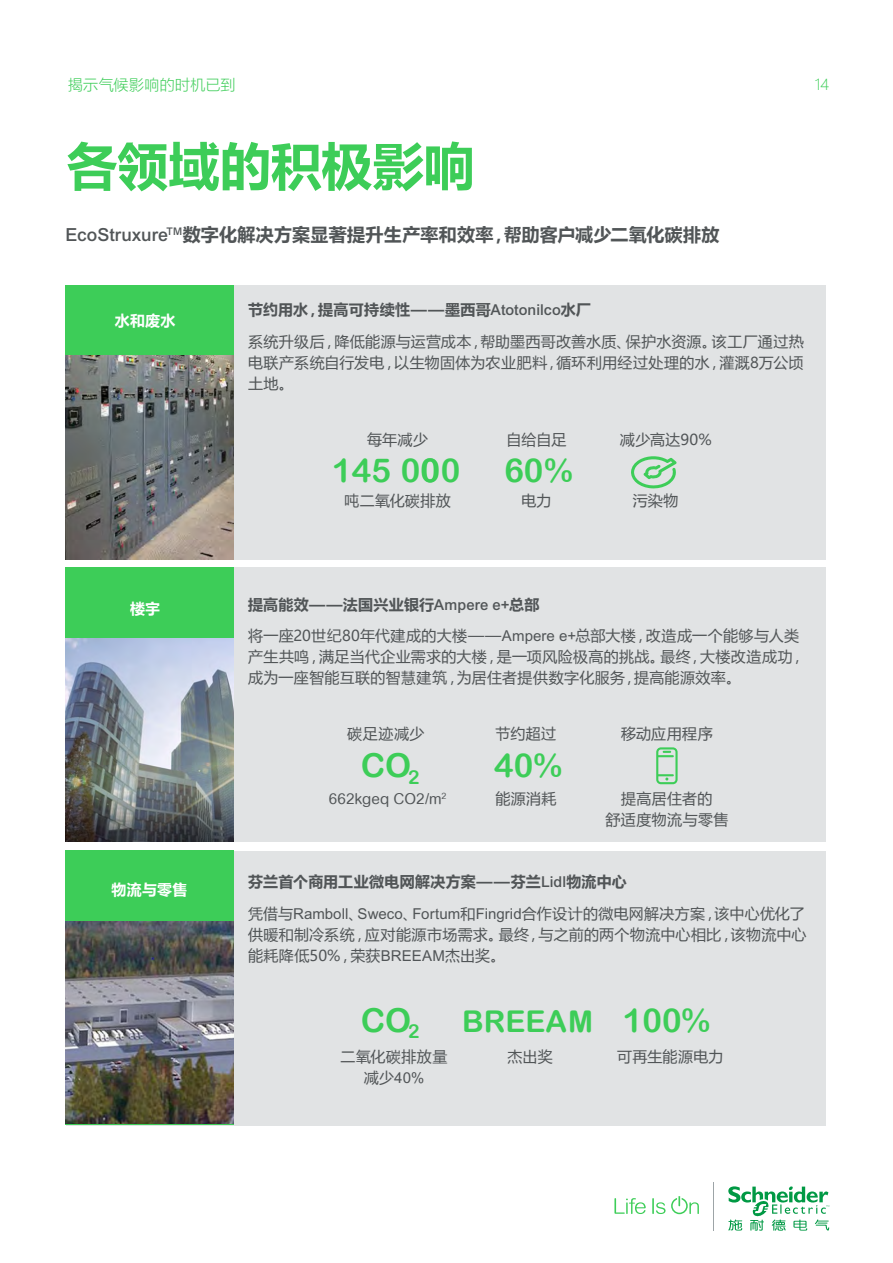
<style>
.page{position:relative;width:893px;height:1263px;background:#fff}
.page>*{position:absolute;margin:0;border:0;box-sizing:border-box;transform-origin:0 0}
.t1{font:700 51px "Microsoft Ya Hei";letter-spacing:-.005em;color:#3dcd58}
.t2{font:700 33px "Arial Rounded MT Std";color:#3dcd58}
.t3{font:700 30px "Arial Rounded MT Std";color:#3dcd58}
.t4{font:700 18px "Microsoft Ya Hei";letter-spacing:.015em;color:#515557}
.t5{font:15px/21px "Microsoft Ya Hei";letter-spacing:.02em;color:#515557}
.t6{font:300 15px "Microsoft Ya Hei";letter-spacing:.015em;color:#3dcd58}
.t7{font:15px "Arial Rounded MT Std";color:#515557}
.t8{font:700 15px "Microsoft Ya Hei";letter-spacing:.015em;color:#fff}
.t9{font:15px "Arial MT Pro";color:#515557}
.s1{font-family:"Arial MT Pro";font-weight:500}
.s2{font-weight:700}
.s3{font-family:"Arial MT Pro"}
.s4{font-size:33px}
.s5{font-family:"Microsoft Ya Hei"}
</style>
<div class="page">
<div style="left:67px;top:285px;width:759px;height:275px;background:#e1e3e4"></div>
<div style="left:67px;top:567px;width:759px;height:275px;background:#e1e3e4"></div>
<div style="left:67px;top:850px;width:759px;height:275px;background:#e1e3e4"></div>
<div style="left:65px;top:285px;width:169px;height:274px;background:#3dcd58"></div>
<svg style="left:631px;top:456px;width:45px;height:33px"></svg>
<div style="left:65px;top:568px;width:169px;height:274px;background:#3dcd58"></div>
<div style="left:65px;top:851px;width:169px;height:274px;background:#3dcd58"></div>
<img style="left:65px;top:356px;width:169px;height:203px">
<img style="left:65px;top:638px;width:169px;height:204px">
<img style="left:65px;top:921px;width:169px;height:203px">
<svg style="left:656px;top:747px;width:22px;height:37px"></svg>
<svg style="left:728px;top:1186px;width:101px;height:45px"></svg>
<svg style="left:614px;top:1198px;width:32px;height:16px"></svg>
<svg style="left:652px;top:1198px;width:13px;height:16px"></svg>
<svg style="left:671px;top:1196px;width:28px;height:18px"></svg>
<hr style="left:713px;top:1182px;width:1px;height:49px;background:#9da4a7">
<p class="t6" style="left:68px;top:75px;width:169px">揭示气候影响的时机已到</p>
<p class="t6" style="left:815px;top:75px;width:16px">14</p>
<h1 class="t1" style="left:67px;top:130px;width:409px">各领域的积极影响</h1>
<p class="t4" style="left:66px;top:222px;width:655px"><span class="s1">EcoStruxure</span><sup>TM</sup>数字化解决方案显著提升生产率和效率，帮助客户减少二氧化碳排放</p>
<p class="t8" style="left:115px;top:310px;width:62px">水和废水</p>
<p class="t8" style="left:130px;top:598px;width:32px">楼宇</p>
<p class="t8" style="left:111px;top:879px;width:77px">物流与零售</p>
<p class="t5" style="left:248px;top:293px;width:557px;line-height:31.8px"><span class="s2">节约用水，提高可持续性——墨西哥</span><span class="s1">Atotonilco</span><span class="s2">水厂<br></span>系统升级后，降低能源与运营成本，帮助墨西哥改善水质、保护水资源。该工厂通过热</p>
<p class="t5" style="left:248px;top:351px;width:557px">电联产系统自行发电，以生物固体为农业肥料，循环利用经过处理的水，灌溉8万公顷土地。</p>
<p class="t5" style="left:367px;top:429px;width:62px">每年减少</p>
<p class="t5" style="left:507px;top:429px;width:61px">自给自足</p>
<p class="t5" style="left:620px;top:429px;width:94px">减少高达90%</p>
<h2 class="t2" style="left:332px;top:451px;width:130px">145 000</h2>
<h2 class="t2" style="left:504px;top:451px;width:70px">60%</h2>
<p class="t5" style="left:344px;top:490px;width:108px">吨二氧化碳排放</p>
<p class="t5" style="left:521px;top:490px;width:32px">电力</p>
<p class="t5" style="left:633px;top:490px;width:47px">污染物</p>
<p class="t5" style="left:248px;top:588px;width:553px;line-height:31.8px"><span class="s2">提高能效——法国兴业银行</span><span class="s1">Ampere e+</span><span class="s2">总部<br></span>将一座20世纪80年代建成的大楼——<span class="s3">Ampere e+</span>总部大楼，改造成一个能够与人类</p>
<p class="t5" style="left:248px;top:646px;width:558px">产生共鸣，满足当代企业需求的大楼，是一项风险极高的挑战。最终，大楼改造成功，成为一座智能互联的智慧建筑，为居住者提供数字化服务，提高能源效率。</p>
<p class="t5" style="left:347px;top:722px;width:79px">碳足迹减少</p>
<p class="t5" style="left:495px;top:722px;width:62px">节约超过</p>
<p class="t5" style="left:621px;top:722px;width:93px">移动应用程序</p>
<h2 class="t2" style="left:361px;top:746px;width:60px">CO<sub>2</sub></h2>
<h2 class="t2" style="left:475px;top:746px;width:88px">&gt;40%</h2>
<p class="t7" style="left:329px;top:790px;width:119px">662kgeq CO2/m<sup>2</sup></p>
<p class="t5" style="left:495px;top:787px;width:62px">能源消耗</p>
<p class="t5" style="left:605px;top:787px;width:124px;text-align:center">提高居住者的<br>舒适度物流与零售</p>
<p class="t5" style="left:248px;top:865px;width:558px;line-height:31.8px"><span class="s2">芬兰首个商用工业微电网解决方案——芬兰</span><span class="s1">Lidl</span><span class="s2">物流中心<br></span>凭借与<span class="s3">Ramboll</span>、<span class="s3">Sweco</span>、<span class="s3">Fortum</span>和<span class="s3">Fingrid</span>合作设计的微电网解决方案，该中心优化了</p>
<p class="t5" style="left:248px;top:924px;width:560px">供暖和制冷系统，应对能源市场需求。最终，与之前的两个物流中心相比，该物流中心能耗降低50%，荣获<span class="s3">BREEAM</span>杰出奖。</p>
<h2 class="t2" style="left:361px;top:1001px;width:60px">CO<sub>2</sub></h2>
<h3 class="t3" style="left:462px;top:1003px;width:249px">BREEAM <span class="s4">100%</span></h3>
<p class="t5" style="left:341px;top:1045px;width:108px">二氧化碳排放量</p>
<p class="t9" style="left:364px;top:1069px;width:62px"><span class="s5">减少</span>40%</p>
<p class="t5" style="left:508px;top:1045px;width:47px">杰出奖</p>
<p class="t5" style="left:617px;top:1045px;width:108px">可再生能源电力</p>
</div>
